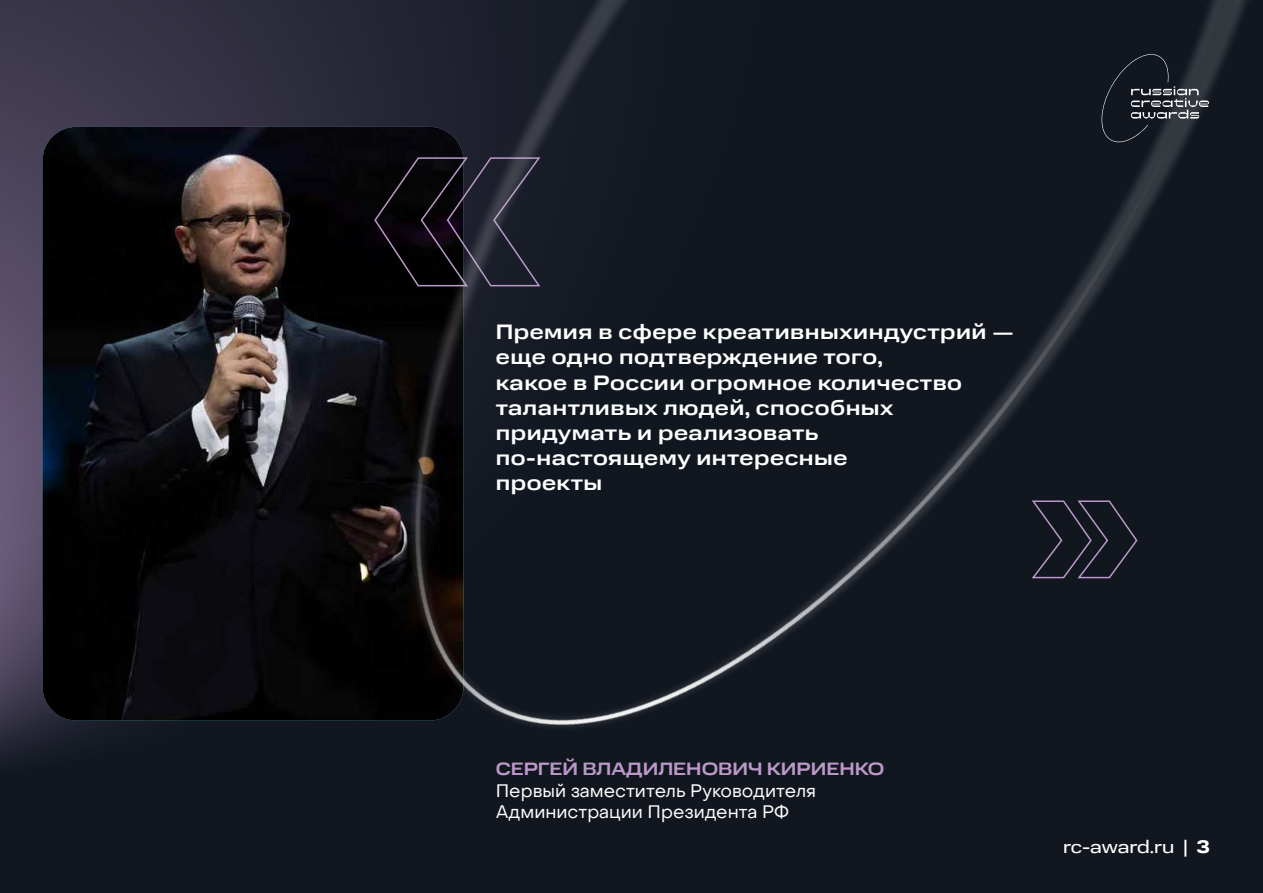
<style>
.page{position:relative;width:1263px;height:893px;background:#fff}
.page>*{position:absolute;margin:0;border:0;box-sizing:border-box;transform-origin:0 0}
.t1{font:500 21px/25.2px "Normalidad Wide";letter-spacing:.025em;color:#fff}
.t2{font:18px/21.6px "Object Sans";color:#fff}
.t3{font:500 18px "Normalidad Wide";color:#ba99c8}
.t4{font:18px "Normalidad Wide";letter-spacing:-.01em;color:#fff}
.s1{font-weight:700}
</style>
<div class="page">
<svg style="left:0;top:0;width:103px;height:893px;background:#3b374b"></svg>
<img style="left:43px;top:127px;width:60px;height:594px">
<img style="left:103px;top:0;width:1160px;height:893px">
<svg style="left:1101px;top:53px;width:108px;height:92px;background:#292e36"></svg>
<p class="t1" style="left:496px;top:318px;width:519px">Премия в сфере креативныхиндустрий — еще одно подтверждение того,<br>какое в России огромное количество талантливых людей, способных придумать и реализовать по-настоящему интересные<br>проекты</p>
<p class="t3" style="left:496px;top:755px;width:390px">СЕРГЕЙ ВЛАДИЛЕНОВИЧ КИРИЕНКО</p>
<p class="t2" style="left:496px;top:779px;width:322px">Первый заместитель Руководителя<br>Администрации Президента РФ</p>
<p class="t4" style="left:1063px;top:833px;width:149px">rc-award.ru | <span class="s1">3</span></p>
</div>
